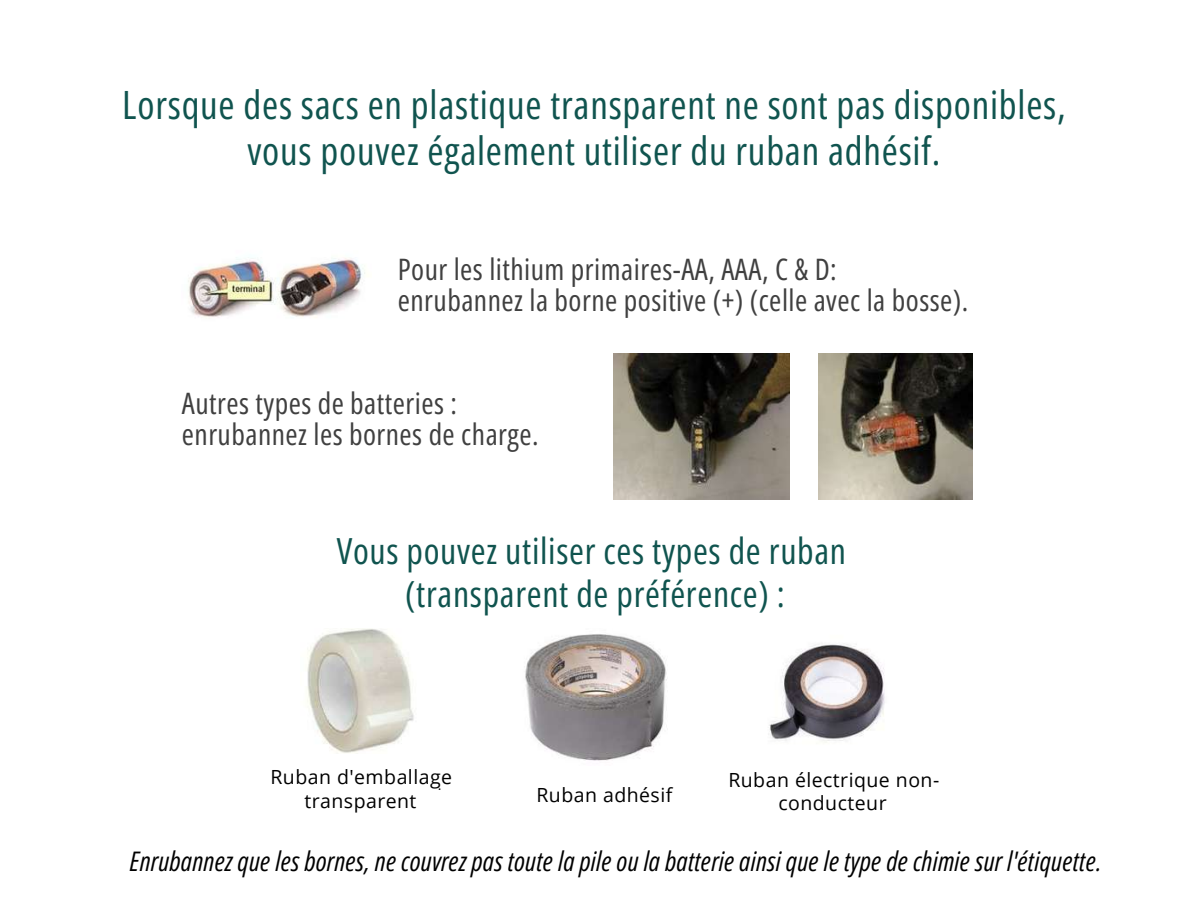
<style>
.page{position:relative;width:1188px;height:918px;background:#fff}
.page>*{position:absolute;margin:0;border:0;box-sizing:border-box;transform-origin:0 0}
.t1{font:39px/46.2px "Open Sans Condensed";letter-spacing:.02em;color:#10544f;text-align:center}
.t2{font:36px/42.8px "Open Sans Condensed";letter-spacing:.02em;color:#10544f;text-align:center}
.t3{font:29.55px/31.5px "Open Sans Condensed";letter-spacing:.015em;color:#404040}
.t4{font:italic 27px "Open Sans Condensed";letter-spacing:.01em;color:#000}
.t5{font:19.5px/23.7px "Open Sans";letter-spacing:.025em;color:#000;text-align:center}
.t6{font:15px "Calibri";color:#000}
</style>
<div class="page">
<img style="left:188px;top:257px;width:177px;height:61px">
<img style="left:614px;top:353px;width:175px;height:147px">
<img style="left:818px;top:353px;width:155px;height:147px">
<img style="left:768px;top:644px;width:117px;height:99px">
<img style="left:307px;top:629px;width:107px;height:125px">
<img style="left:525px;top:634px;width:142px;height:127px">
<h1 class="t1" style="left:122px;top:80px;width:945px">Lorsque des sacs en plastique transparent ne sont pas disponibles, vous pouvez également utiliser du ruban adhésif.</h1>
<p class="t3" style="left:398px;top:252px;width:572px">Pour les lithium primaires-AA, AAA, C &amp; D: enrubannez la borne positive (+) (celle avec la bosse).</p>
<p class="t3" style="left:182px;top:387px;width:358px">Autres types de batteries : enrubannez les bornes de charge.</p>
<p class="t2" style="left:337px;top:528px;width:511px">Vous pouvez utiliser ces types de ruban (transparent de préférence) :</p>
<p class="t5" style="left:270px;top:765px;width:183px">Ruban d'emballage transparent</p>
<p class="t5" style="left:728px;top:767px;width:212px">Ruban électrique non&shy;conducteur</p>
<p class="t4" style="left:130px;top:842px;width:973px">Enrubannez que les bornes, ne couvrez pas toute la pile ou la batterie ainsi que le type de chimie sur l'étiquette.</p>
<p class="t5" style="left:536px;top:782px;width:137px">Ruban adhésif</p>
<p class="t6" style="left:438px;top:778px;width:5px">.</p>
</div>
